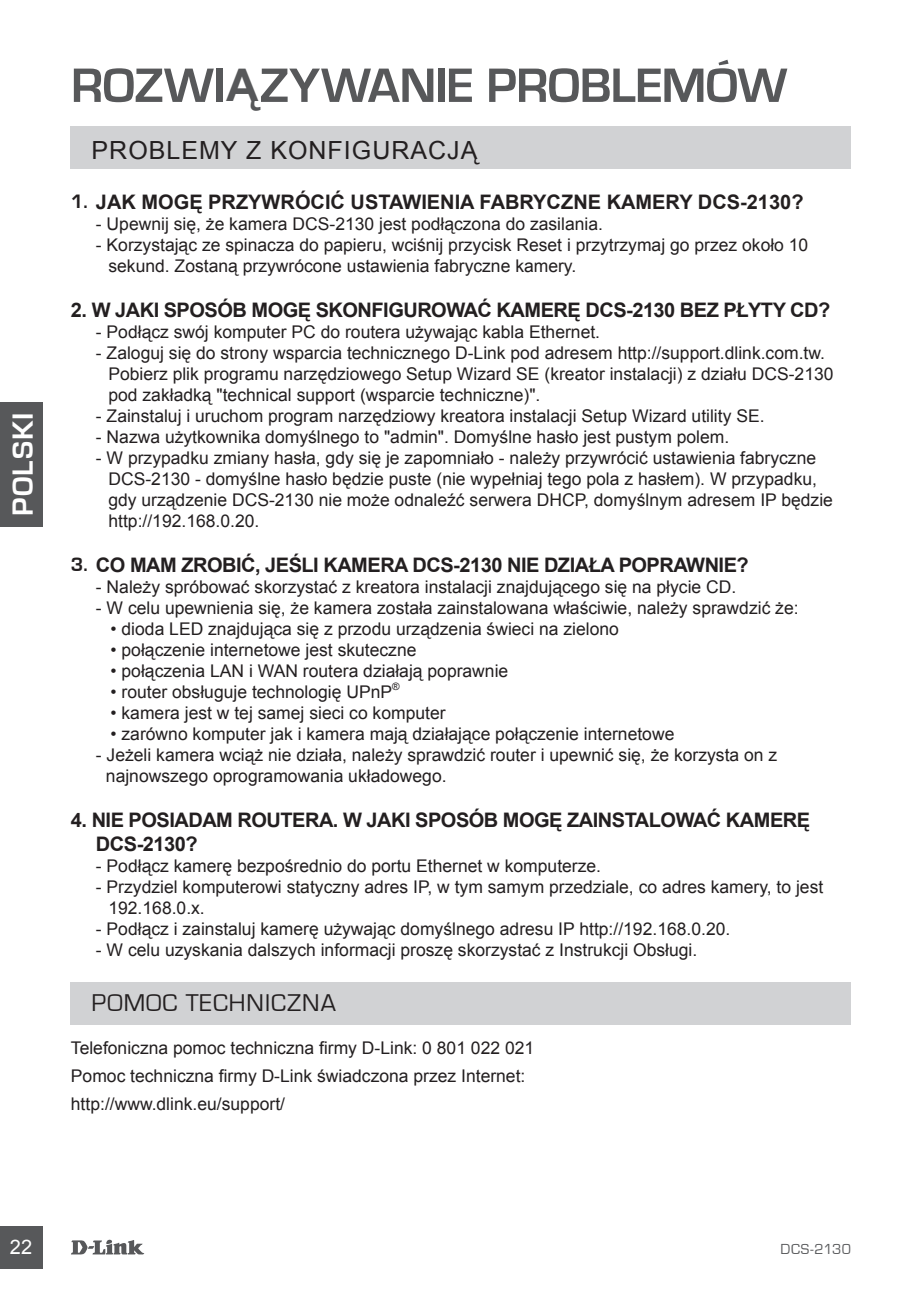
<style>
.page{position:relative;width:922px;height:1297px;background:#fff}
.page>*{position:absolute;margin:0;border:0;box-sizing:border-box;transform-origin:0 0}
.t1{font:700 50px "Eurostile";letter-spacing:-.01em;color:#57585a}
.t2{font:700 30px "Eurostile";letter-spacing:.035em;color:#fff}
.t3{font:25px "Arial";letter-spacing:.04em;color:#231f20}
.t4{font:25px "Eurostile";letter-spacing:.04em;color:#231f20}
.t5{font:700 20px/24px "Arial";letter-spacing:-.025em;color:#231f20}
.t6{font:700 20px "Arial";color:#231f20}
.t7{font:20px "Arial";color:#fff}
.t8{font:17.5px/21px "Arial";color:#231f20}
.t9{font:15px "Eurostile";letter-spacing:.03em;color:#57585a}
.t10{font:10.25px "Arial";color:#231f20}
.s1{font-family:"Arial";font-size:45px}
.s2{font-family:"Eurostile"}
</style>
<div class="page">
<svg style="left:71px;top:1239px;width:73px;height:15px"></svg>
<div style="left:0;top:1226px;width:43px;height:43px;background:#57585a"></div>
<div style="left:0;top:403px;width:43px;height:124px;background:#57585a"></div>
<div style="left:71px;top:126px;width:779px;height:43px;background:#d1d2d4"></div>
<div style="left:71px;top:983px;width:779px;height:42px;background:#d1d2d4"></div>
<h2 class="t2" style="left:7px;top:516px;width:105px;rotate:-90deg">POLSKI</h2>
<h1 class="t1" style="left:71px;top:58px;width:717px">ROZWI<span class="s1">Ą</span>ZYWANIE PROBLEMÓW</h1>
<h3 class="t3" style="left:92px;top:133px;width:387px">PROBLEMY Z KONFIGURACJĄ</h3>
<p class="t6" style="left:71px;top:188px;width:734px"><span class="s2">1.</span> JAK MOGĘ PRZYWRÓCIĆ USTAWIENIA FABRYCZNE KAMERY DCS-2130?</p>
<p class="t8" style="left:96px;top:214px;width:508px">- Upewnij się, że kamera DCS-2130 jest podłączona do zasilania.</p>
<p class="t8" style="left:108px;top:235px;width:701px;text-indent:-12px">- Korzystając ze spinacza do papieru, wciśnij przycisk Reset i przytrzymaj go przez około 10 sekund. Zostaną przywrócone ustawienia fabryczne kamery.</p>
<p class="t5" style="left:71px;top:298px;width:760px">2. W JAKI SPOSÓB MOGĘ SKONFIGUROWAĆ KAMERĘ DCS-2130 BEZ PŁYTY CD?</p>
<p class="t8" style="left:96px;top:322px;width:505px">- Podłącz swój komputer PC do routera używając kabla Ethernet.</p>
<p class="t8" style="left:108px;top:343px;width:726px;text-indent:-13px">- Zaloguj się do strony wsparcia technicznego D-Link pod adresem http://support.dlink.com.tw.<br>Pobierz plik programu narzędziowego Setup Wizard SE (kreator instalacji) z działu DCS-2130 pod zakładką "technical support (wsparcie techniczne)".</p>
<p class="t8" style="left:96px;top:406px;width:670px">- Zainstaluj i uruchom program narzędziowy kreatora instalacji Setup Wizard utility SE.</p>
<p class="t8" style="left:96px;top:427px;width:634px">- Nazwa użytkownika domyślnego to "admin". Domyślne hasło jest pustym polem.</p>
<p class="t8" style="left:108px;top:448px;width:725px;text-indent:-12px">- W przypadku zmiany hasła, gdy się je zapomniało - należy przywrócić ustawienia fabryczne DCS-2130 - domyślne hasło będzie puste (nie wypełniaj tego pola z hasłem). W przypadku, gdy urządzenie DCS-2130 nie może odnaleźć serwera DHCP, domyślnym adresem IP będzie http://192.168.0.20.</p>
<p class="t5" style="left:71px;top:553px;width:679px"><span class="s2">3.</span> CO MAM ZROBIĆ, JEŚLI KAMERA DCS-2130 NIE DZIAŁA POPRAWNIE?</p>
<p class="t8" style="left:96px;top:577px;width:641px">- Należy spróbować skorzystać z kreatora instalacji znajdującego się na płycie CD.</p>
<p class="t8" style="left:96px;top:598px;width:704px">- W celu upewnienia się, że kamera została zainstalowana właściwie, należy sprawdzić że:</p>
<p class="t8" style="left:110px;top:619px;width:510px">• dioda LED znajdująca się z przodu urządzenia świeci na zielono</p>
<p class="t8" style="left:110px;top:640px;width:307px">• połączenie internetowe jest skuteczne</p>
<p class="t8" style="left:110px;top:661px;width:399px">• połączenia LAN i WAN routera działają poprawnie</p>
<p class="t8" style="left:110px;top:682px;width:283px">• router obsługuje technologię UPnP</p>
<p class="t10" style="left:392px;top:680px;width:9px">®</p>
<p class="t8" style="left:110px;top:703px;width:336px">• kamera jest w tej samej sieci co komputer</p>
<p class="t8" style="left:110px;top:724px;width:565px">• zarówno komputer jak i kamera mają działające połączenie internetowe</p>
<p class="t8" style="left:106px;top:745px;width:672px;text-indent:-10px">- Jeżeli kamera wciąż nie działa, należy sprawdzić router i upewnić się, że korzysta on z najnowszego oprogramowania układowego.</p>
<p class="t5" style="left:96px;top:808px;width:715px;text-indent:-25px">4. NIE POSIADAM ROUTERA. W JAKI SPOSÓB MOGĘ ZAINSTALOWAĆ KAMERĘ<br>DCS-2130?</p>
<p class="t8" style="left:96px;top:856px;width:506px">- Podłącz kamerę bezpośrednio do portu Ethernet w komputerze.</p>
<p class="t8" style="left:108px;top:877px;width:716px;text-indent:-12px">- Przydziel komputerowi statyczny adres IP, w tym samym przedziale, co adres kamery, to jest<br>192.168.0.x.</p>
<p class="t8" style="left:96px;top:919px;width:635px">- Podłącz i zainstaluj kamerę używając domyślnego adresu IP http://192.168.0.20.</p>
<p class="t8" style="left:96px;top:940px;width:602px">- W celu uzyskania dalszych informacji proszę skorzystać z Instrukcji Obsługi.</p>
<h3 class="t4" style="left:92px;top:989px;width:35px">POMO</h3>
<h3 class="t4" style="left:162px;top:989px;width:175px">C TECHNICZNA</h3>
<p class="t8" style="left:71px;top:1034px;width:464px;line-height:28px">Telefoniczna pomoc techniczna firmy D-Link: 0 801 022 021<br>Pomoc techniczna firmy D-Link świadczona przez Internet: http://www.dlink.eu/support/</p>
<p class="t7" style="left:10px;top:1234px;width:24px">22</p>
<p class="t9" style="left:780px;top:1241px;width:72px">DCS-2130</p>
</div>
